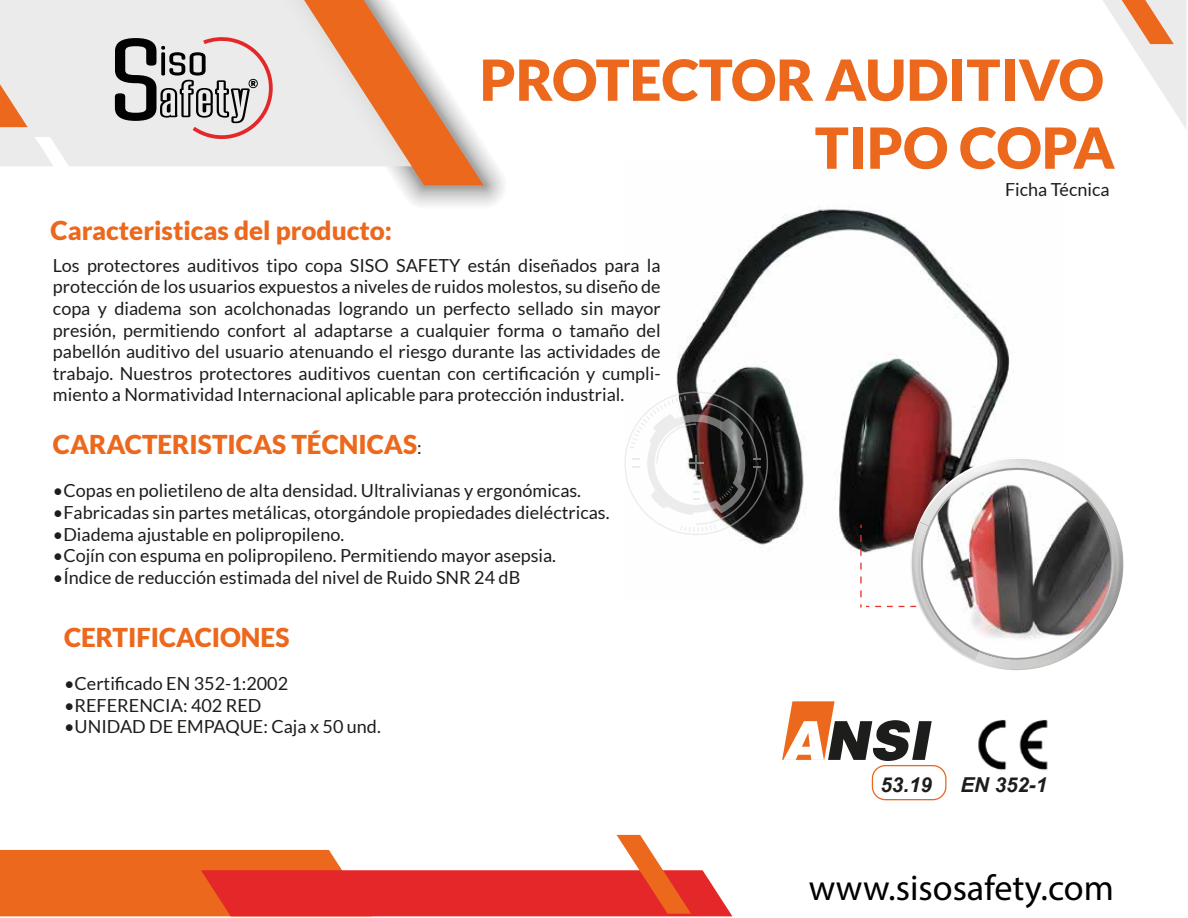
<style>
.page{position:relative;width:1188px;height:918px;background:#fff}
.page>*{position:absolute;margin:0;border:0;box-sizing:border-box;transform-origin:0 0}
.t1{font:900 56.7px/67.9px "Lato";color:#ec681c;text-align:right}
.t2{font:36.15px "Myriad Pro";color:#010101}
.t3{font:900 25.95px "Lato";color:#ec681c}
.t4{font:italic 700 20.55px "Arial";color:#1d1d1b}
.t5{font:18px/21.6px "Lato";color:#1d1d1b;text-align:justify}
.s1{font-weight:400;font-size:18px;color:#1d1d1b}
</style>
<div class="page">
<img style="left:676px;top:209px;width:335px;height:342px">
<svg style="left:1103px;top:0;width:83px;height:128px"></svg>
<div style="left:0;top:0;width:269px;height:166px;background:#ebebeb"></div>
<svg style="left:269px;top:0;width:235px;height:206px"></svg>
<svg style="left:304px;top:0;width:180px;height:185px"></svg>
<svg style="left:0;top:84px;width:28px;height:43px"></svg>
<svg style="left:35px;top:137px;width:48px;height:29px"></svg>
<svg style="left:0;top:835px;width:732px;height:81px"></svg>
<svg style="left:115px;top:36px;width:162px;height:107px;background:#bcb4b4"></svg>
<svg style="left:860px;top:458px;width:264px;height:213px"></svg>
<svg style="left:624px;top:392px;width:144px;height:143px"></svg>
<svg style="left:782px;top:701px;width:150px;height:60px"></svg>
<div style="left:872px;top:765px;width:75px;height:35px;border:1px solid #ec681c;border-radius:13px"></div>
<img style="left:978px;top:720px;width:70px;height:51px">
<h1 class="t1" style="left:480px;top:45px;width:637px">PROTECTOR AUDITIVO<br>TIPO COPA</h1>
<h3 class="t3" style="left:51px;top:216px;width:343px">Caracteristicas del producto:</h3>
<p class="t5" style="left:53px;top:254px;width:609px">Los protectores auditivos tipo copa SISO SAFETY están diseñados para la protección de los usuarios expuestos a niveles de ruidos molestos, su diseño de copa y diadema son acolchonadas logrando un perfecto sellado sin mayor presión, permitiendo confort al adaptarse a cualquier forma o tamaño del pabellón auditivo del usuario atenuando el riesgo durante las actividades de trabajo. Nuestros protectores auditivos cuentan con certificación y cumpli&shy;miento a Normatividad Internacional aplicable para protección industrial.</p>
<h3 class="t3" style="left:53px;top:429px;width:370px">CARACTERISTICAS TÉCNICAS<span class="s1">:</span></h3>
<p class="t5" style="left:53px;top:480px;width:530px">•Copas en polietileno de alta densidad. Ultralivianas y ergonómicas.</p>
<p class="t5" style="left:53px;top:502px;width:558px">•Fabricadas sin partes metálicas, otorgándole propiedades dieléctricas.</p>
<p class="t5" style="left:53px;top:523px;width:293px">•Diadema ajustable en polipropileno.</p>
<p class="t5" style="left:53px;top:545px;width:505px">•Cojín con espuma en polipropileno. Permitiendo mayor asepsia.</p>
<p class="t5" style="left:53px;top:566px;width:469px">•Índice de reducción estimada del nivel de Ruido SNR 24 dB</p>
<h3 class="t3" style="left:64px;top:622px;width:227px">CERTIFICACIONES</h3>
<p class="t5" style="left:64px;top:673px;width:225px">•Certificado EN 352-1:2002</p>
<p class="t5" style="left:64px;top:694px;width:199px">•REFERENCIA: 402 RED</p>
<p class="t5" style="left:64px;top:716px;width:318px">•UNIDAD DE EMPAQUE: Caja x 50 und.</p>
<p class="t5" style="left:1005px;top:179px;width:106px">Ficha Técnica</p>
<p class="t4" style="left:881px;top:771px;width:53px">53.19</p>
<p class="t4" style="left:960px;top:771px;width:88px">EN 352-1</p>
<h2 class="t2" style="left:809px;top:865px;width:307px">www.sisosafety.com</h2>
</div>
